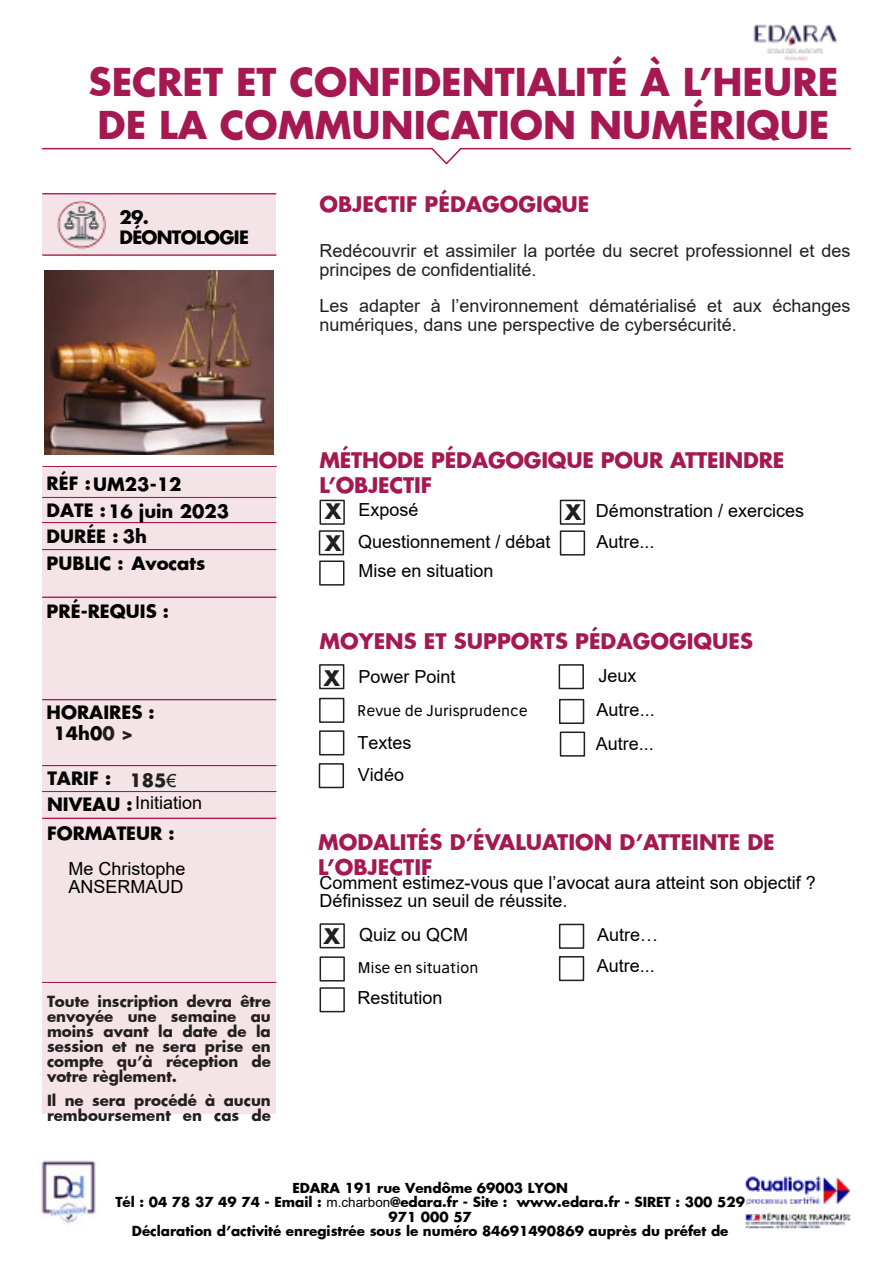
<style>
.page{position:relative;width:893px;height:1263px;background:#fff}
.page>*{position:absolute;margin:0;border:0;box-sizing:border-box;transform-origin:0 0}
.t1{font:700 37.5px/43.2px "Futura";color:#a51851}
.t2{font:700 21px/24.2px "Futura";color:#a51851}
.t3{font:700 21px/32.2px "Futura";color:#231f20}
.t4{font:18px/18.6px "Arial";color:#000}
.t5{font:18px/18.6px "Arial";color:#231f20}
.t6{font:700 18px/27.3px "Futura";color:#000}
.t7{font:700 18px/20.7px "Futura";letter-spacing:-.04em;color:#000}
.t8{font:700 18px "Futura";color:#231f20}
.t9{font:700 15px/15px "Futura";color:#231f20;text-align:justify}
.t10{font:15px "Stilu";color:#000}
.t11{font:700 13.5px/14.5px "Futura";color:#000;text-align:center}
.s1{color:#231f20}
.s2{font-family:"Arial";font-weight:400}
</style>
<div class="page">
<hr style="left:43px;top:148px;width:389px;height:1px;background:#a51851">
<svg style="left:430px;top:147px;width:33px;height:18px"></svg>
<hr style="left:461px;top:148px;width:389px;height:1px;background:#a51851">
<img style="left:37px;top:1160px;width:59px;height:66px">
<div style="left:43px;top:194px;width:233px;height:61px;background:#f4e3e7"></div>
<img style="left:45px;top:271px;width:229px;height:183px">
<img style="left:58px;top:201px;width:47px;height:48px">
<svg style="left:43px;top:194px;width:233px;height:1px"></svg>
<svg style="left:43px;top:255px;width:233px;height:1px"></svg>
<div style="left:43px;top:466px;width:233px;height:648px;background:#f4e3e7"></div>
<svg style="left:43px;top:466px;width:234px;height:1px"></svg>
<svg style="left:43px;top:497px;width:233px;height:1px"></svg>
<svg style="left:43px;top:522px;width:233px;height:1px"></svg>
<svg style="left:43px;top:549px;width:233px;height:1px"></svg>
<svg style="left:43px;top:699px;width:233px;height:1px"></svg>
<svg style="left:43px;top:765px;width:233px;height:1px"></svg>
<svg style="left:43px;top:791px;width:233px;height:1px"></svg>
<svg style="left:43px;top:818px;width:233px;height:1px"></svg>
<svg style="left:43px;top:597px;width:233px;height:1px"></svg>
<svg style="left:43px;top:982px;width:233px;height:1px"></svg>
<div style="left:319px;top:530px;width:25px;height:25px;border:2px solid #231f20"></div>
<div style="left:320px;top:500px;width:25px;height:25px;border:2px solid #231f20"></div>
<div style="left:560px;top:500px;width:25px;height:25px;border:2px solid #231f20"></div>
<div style="left:560px;top:530px;width:25px;height:25px;border:2px solid #231f20"></div>
<div style="left:319px;top:560px;width:25px;height:26px;border:2px solid #231f20"></div>
<div style="left:319px;top:698px;width:25px;height:25px;border:2px solid #231f20"></div>
<div style="left:559px;top:664px;width:25px;height:25px;border:2px solid #231f20"></div>
<div style="left:559px;top:699px;width:25px;height:25px;border:2px solid #231f20"></div>
<div style="left:319px;top:664px;width:25px;height:25px;border:2px solid #231f20"></div>
<div style="left:319px;top:763px;width:25px;height:25px;border:2px solid #231f20"></div>
<div style="left:319px;top:730px;width:25px;height:25px;border:2px solid #231f20"></div>
<div style="left:560px;top:731px;width:25px;height:26px;border:2px solid #231f20"></div>
<div style="left:320px;top:956px;width:25px;height:25px;border:2px solid #231f20"></div>
<div style="left:559px;top:956px;width:25px;height:25px;border:2px solid #231f20"></div>
<div style="left:559px;top:924px;width:25px;height:25px;border:2px solid #231f20"></div>
<div style="left:320px;top:923px;width:25px;height:25px;border:2px solid #231f20"></div>
<div style="left:320px;top:987px;width:25px;height:25px;border:2px solid #231f20"></div>
<img style="left:753px;top:24px;width:84px;height:36px">
<img style="left:745px;top:1176px;width:105px;height:53px">
<h1 class="t1" style="left:89px;top:59px;width:751px">SECRET ET CONFIDENTIALITÉ À L’HEURE<br>DE LA COMMUNICATION NUMÉRIQUE</h1>
<p class="t7" style="left:120px;top:206px;width:131px">29.<br>DÉONTOLOGIE</p>
<p class="t6" style="left:47px;top:470px;width:184px">RÉF :UM23-12<br>DATE :16 juin 2023</p>
<p class="t6" style="left:47px;top:522px;width:102px">DURÉE : 3h</p>
<p class="t6" style="left:47px;top:549px;width:160px">PUBLIC : Avocats</p>
<p class="t6" style="left:47px;top:597px;width:124px">PRÉ-REQUIS :</p>
<p class="t6" style="left:47px;top:698px;width:110px">HORAIRES :</p>
<p class="t6" style="left:54px;top:719px;width:81px">14h0<span class="s1">0 &gt;</span></p>
<p class="t6" style="left:47px;top:765px;width:87px;line-height:26px">TARIF :<br>NIVEAU :</p>
<p class="t6" style="left:47px;top:819px;width:129px">FORMATEUR :</p>
<p class="t8" style="left:129px;top:768px;width:49px">185<span class="s2">€</span></p>
<p class="t4" style="left:135px;top:793px;width:69px">Initiation</p>
<p class="t4" style="left:68px;top:859px;width:119px">Me Christophe<br>ANSERMAUD</p>
<p class="t9" style="left:47px;top:993px;width:225px">Toute inscription devra être envoyée une semaine au moins avant la date de la session et ne sera prise en compte qu’à réception de votre règlement.</p>
<p class="t9" style="left:47px;top:1092px;width:225px">Il ne sera procédé à aucun remboursement en cas de</p>
<p class="t2" style="left:319px;top:192px;width:272px">OBJECTIF PÉDAGOGIQUE</p>
<p class="t5" style="left:319px;top:241px;width:532px">Redécouvrir et assimiler la portée du secret professionnel et des principes de confidentialité.</p>
<p class="t5" style="left:319px;top:296px;width:532px">Les adapter à l’environnement dématérialisé et aux échanges numériques, dans une perspective de cybersécurité.</p>
<p class="t2" style="left:319px;top:448px;width:466px">MÉTHODE PÉDAGOGIQUE POUR ATTEINDRE<br>L’OBJECTIF</p>
<p class="t4" style="left:358px;top:494px;width:194px;line-height:31.8px">Exposé<br>Questionnement / débat</p>
<p class="t3" style="left:325px;top:494px;width:18px">X<br>X</p>
<p class="t3" style="left:565px;top:495px;width:18px">X</p>
<p class="t4" style="left:596px;top:501px;width:210px">Démonstration / exercices</p>
<p class="t4" style="left:596px;top:532px;width:60px">Autre...</p>
<p class="t4" style="left:358px;top:562px;width:137px">Mise en situation</p>
<p class="t2" style="left:319px;top:628px;width:435px">MOYENS ET SUPPORTS PÉDAGOGIQUES</p>
<p class="t4" style="left:358px;top:667px;width:99px">Power Point</p>
<p class="t10" style="left:357px;top:705px;width:172px">Revue de Jurisprudence</p>
<p class="t4" style="left:358px;top:727px;width:56px;line-height:31.8px">Textes<br>Vidéo</p>
<p class="t4" style="left:596px;top:658px;width:60px;line-height:33.9px">Jeux<br>Autre...<br>Autre...</p>
<p class="t3" style="left:324px;top:662px;width:18px">X</p>
<p class="t2" style="left:318px;top:830px;width:458px">MODALITÉS D’ÉVALUATION D’ATTEINTE DE<br>L’OBJECTIF</p>
<p class="t4" style="left:319px;top:873px;width:498px">Comment estimez-vous que l’avocat aura atteint son objectif ?<br>Définissez un seuil de réussite.</p>
<p class="t3" style="left:324px;top:920px;width:18px">X</p>
<p class="t4" style="left:359px;top:925px;width:111px">Quiz ou QCM</p>
<p class="t10" style="left:358px;top:962px;width:122px">Mise en situation</p>
<p class="t4" style="left:357px;top:988px;width:87px">Restitution</p>
<p class="t4" style="left:597px;top:919px;width:63px;line-height:30.8px">Autre…<br>Autre...</p>
<p class="t11" style="left:115px;top:1180px;width:631px">EDARA 191 rue Vendôme 69003 LYON<br>Tél : 04 78 37 49 74 - Email : <span class="s2">m.charbon</span>@edara.fr - Site : www.edara.fr - SIRET : 300 529<br>971 000 57<br>Déclaration d’activité enregistrée sous le numéro 84691490869 auprès du préfet de</p>
</div>
